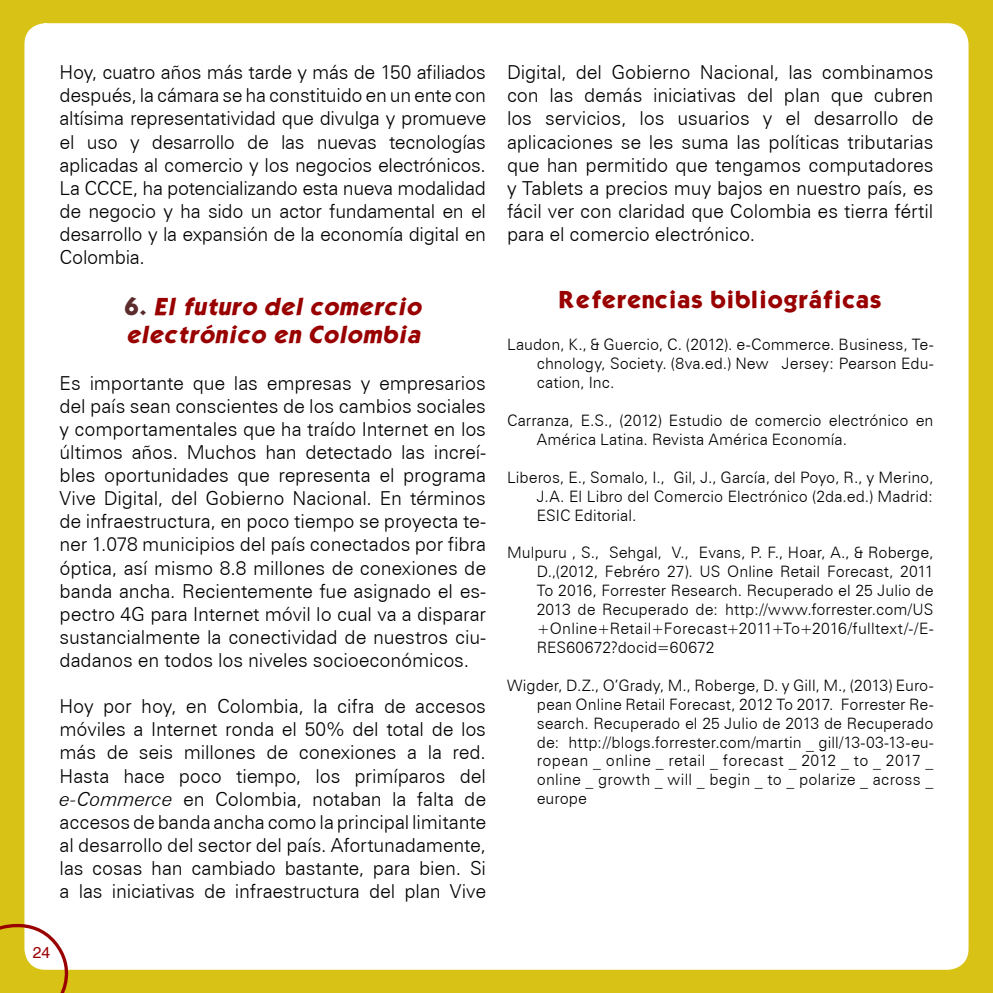
<style>
.page{position:relative;width:993px;height:993px;background:#fff}
.page>*{position:absolute;margin:0;border:0;box-sizing:border-box;transform-origin:0 0}
.titulos{font:italic 21px/28px "Kabel Bd Normal";color:#990100}
.t1{font:21px "Kabel Bd Normal";color:#990100}
.parrafos_rev{font:300 19.25px/23.1px "Zurich BT";letter-spacing:-.005em;color:#000;text-align:justify}
.parrafos_rev-2{font:300 15.75px/18.9px "Zurich BT";letter-spacing:.005em;color:#000;text-align:justify}
.t2{font:15.75px "Helvetica";color:#990100}
.s1{font-style:normal;color:#5c2b2b}
.s2{font-style:italic}
</style>
<div class="page">
<div style="left:0;top:0;width:992px;height:991px;background:#d8c216"></div>
<div style="left:26px;top:25px;width:940px;height:942px;background:#fff;border-radius:19px"></div>
<div style="left:24px;top:23px;width:944px;height:946px;border:4px solid #fff;border-radius:19px"></div>
<svg style="left:0;top:914px;width:80px;height:78px"></svg>
<p class="parrafos_rev" style="left:60px;top:61px;width:428px">Hoy, cuatro años más tarde y más de 150 afiliados después, la cámara se ha constituido en un ente con altísima representatividad que divulga y promueve el uso y desarrollo de las nuevas tecnologías aplicadas al comercio y los negocios electrónicos.<br>La CCCE, ha potencializando esta nueva modalidad de negocio y ha sido un actor fundamental en el desarrollo y la expansión de la economía digital en Colombia.</p>
<p class="titulos" style="left:124px;top:292px;width:304px"><span class="s1">6 .</span> El futuro del comercio electrónico en Colombia</p>
<p class="parrafos_rev" style="left:60px;top:371px;width:428px">Es importante que las empresas y empresarios del país sean conscientes de los cambios sociales y comportamentales que ha traído Internet en los últimos años. Muchos han detectado las increí&shy;bles oportunidades que representa el programa Vive Digital, del Gobierno Nacional. En términos de infraestructura, en poco tiempo se proyecta te&shy;ner 1.078 municipios del país conectados por fibra óptica, así mismo 8.8 millones de conexiones de banda ancha. Recientemente fue asignado el es&shy;pectro 4G para Internet móvil lo cual va a disparar sustancialmente la conectividad de nuestros ciu&shy;dadanos en todos los niveles socioeconómicos.</p>
<p class="parrafos_rev" style="left:60px;top:694px;width:428px">Hoy por hoy, en Colombia, la cifra de accesos móviles a Internet ronda el 50% del total de los más de seis millones de conexiones a la red.<br>Hasta hace poco tiempo, los primíparos del <span class="s2">e-Commerce</span> en Colombia, notaban la falta de accesos de banda ancha como la principal limitante al desarrollo del sector del país. Afortunadamente, las cosas han cambiado bastante, para bien. Si a las iniciativas de infraestructura del plan Vive</p>
<p class="t2" style="left:33px;top:942px;width:19px">24</p>
<p class="parrafos_rev" style="left:507px;top:61px;width:428px">Digital, del Gobierno Nacional, las combinamos con las demás iniciativas del plan que cubren los servicios, los usuarios y el desarrollo de aplicaciones se les suma las políticas tributarias que han permitido que tengamos computadores y Tablets a precios muy bajos en nuestro país, es fácil ver con claridad que Colombia es tierra fértil para el comercio electrónico.</p>
<p class="t1" style="left:558px;top:284px;width:324px">Referencias bibliográficas</p>
<p class="parrafos_rev-2" style="left:536px;top:335px;width:398px;text-indent:-30px">Laudon, K., &amp; Guercio, C. (2012). e-Commerce. Business, Te&shy;chnology, Society. (8va.ed.) New Jersey: Pearson Edu&shy;cation, Inc.</p>
<p class="parrafos_rev-2" style="left:536px;top:410px;width:398px;text-indent:-30px">Carranza, E.S., (2012) Estudio de comercio electrónico en<br>América Latina. Revista América Economía.</p>
<p class="parrafos_rev-2" style="left:536px;top:467px;width:398px;text-indent:-30px">Liberos, E., Somalo, I., Gil, J., García, del Poyo, R., y Merino, J.A. El Libro del Comercio Electrónico (2da.ed.) Madrid:<br>ESIC Editorial.</p>
<p class="parrafos_rev-2" style="left:536px;top:543px;width:398px;text-indent:-30px">Mulpuru , S., Sehgal, V., Evans, P. F., Hoar, A., &amp; Roberge, D.,(2012, Febréro 27). US Online Retail Forecast, 2011<br>To 2016, Forrester Research. Recuperado el 25 Julio de 2013 de Recuperado de: http://www.forrester.com/US +Online+Retail+Forecast+2011+To+2016/fulltext/-/E-RES60672?docid=60672</p>
<p class="parrafos_rev-2" style="left:536px;top:675px;width:398px;text-indent:-30px">Wigder, D.Z., O’Grady, M., Roberge, D. y Gill, M., (2013) Euro&shy;pean Online Retail Forecast, 2012 To 2017. Forrester Re&shy;search. Recuperado el 25 Julio de 2013 de Recuperado de: http://blogs.forrester.com/martin _ gill/13-03-13-eu&shy;ropean _ online _ retail _ forecast _ 2012 _ to _ 2017 _ online _ growth _ will _ begin _ to _ polarize _ across _ europe</p>
</div>
